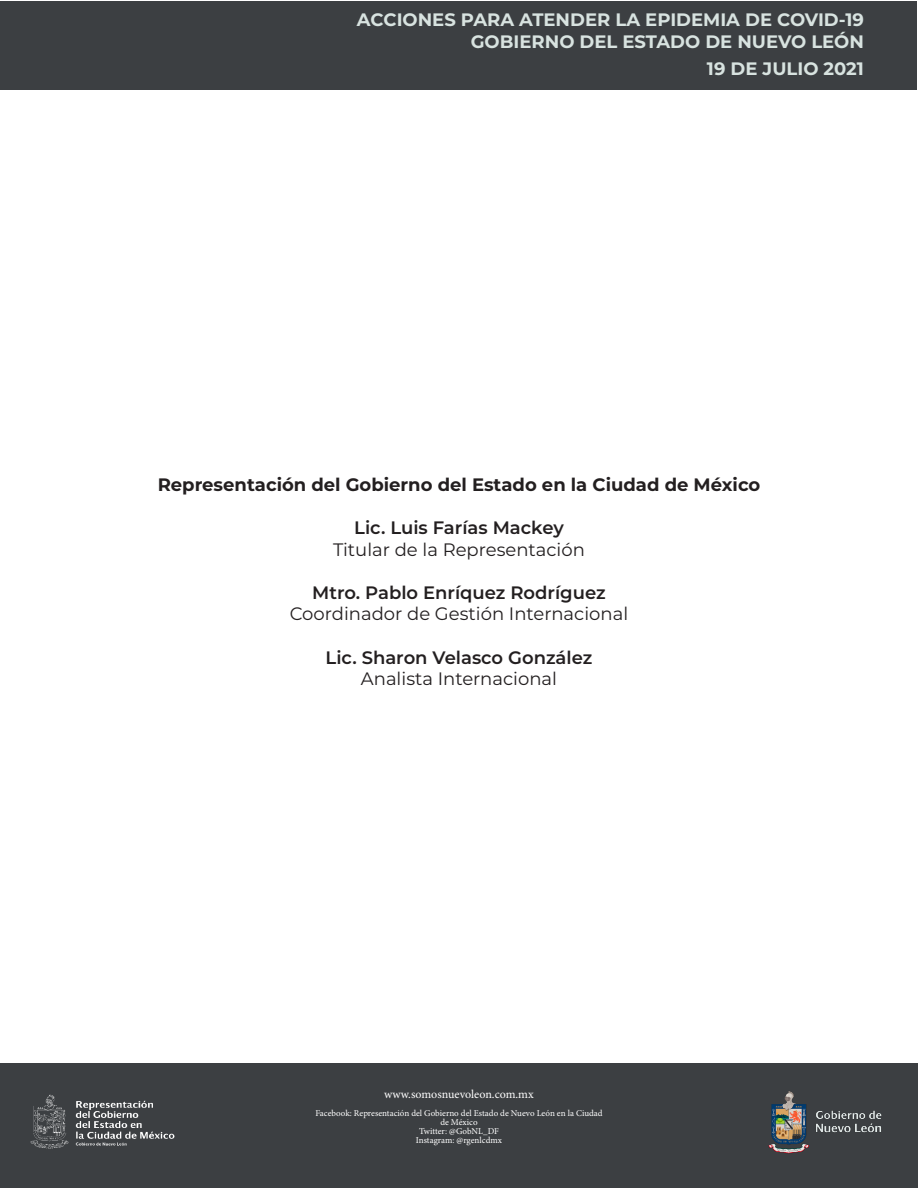
<style>
.page{position:relative;width:918px;height:1188px;background:#fff}
.page>*{position:absolute;margin:0;border:0;box-sizing:border-box;transform-origin:0 0}
.t1{font:700 18px/21.6px "Montserrat";color:#d8e3e0;text-align:right}
.t2{font:18px "Montserrat";color:#231f20}
.t3{font:600 18px "Montserrat";color:#231f20}
.t4{font:700 18px "Montserrat";color:#231f20}
.t5{font:12px "Minion Pro";color:#fff}
.t6{font:9px/9px "Minion Pro";color:#fff;text-align:center}
</style>
<div class="page">
<div style="left:0;top:1064px;width:918px;height:124px;background:#3c3f42"></div>
<img style="left:768px;top:1091px;width:114px;height:63px">
<div style="left:1px;top:1px;width:916px;height:88px;background:#3c3f42"></div>
<img style="left:30px;top:1094px;width:145px;height:55px">
<h1 class="t1" style="left:357px;top:8px;width:509px">ACCIONES PARA ATENDER LA EPIDEMIA DE COVID-19<br>GOBIERNO DEL ESTADO DE NUEVO LEÓN</h1>
<h1 class="t1" style="left:707px;top:57px;width:159px">19 DE JULIO 2021</h1>
<p class="t4" style="left:158px;top:471px;width:604px">Representación del Gobierno del Estado en la Ciudad de México</p>
<p class="t3" style="left:354px;top:515px;width:211px">Lic. Luis Farías Mackey</p>
<p class="t2" style="left:333px;top:537px;width:253px">Titular de la Representación</p>
<p class="t3" style="left:312px;top:580px;width:295px">Mtro. Pablo Enríquez Rodríguez</p>
<p class="t2" style="left:290px;top:602px;width:340px">Coordinador de Gestión Internacional</p>
<p class="t3" style="left:326px;top:644px;width:268px">Lic. Sharon Velasco González</p>
<p class="t2" style="left:361px;top:666px;width:198px">Analista Internacional</p>
<h2 class="t5" style="left:384px;top:1086px;width:151px">www.somosnuevoleon.com.mx</h2>
<p class="t6" style="left:315px;top:1109px;width:289px">Facebook: Representación del Gobierno del Estado de Nuevo León en la Ciudad de México<br>Twitter: @GobNL_DF<br>Instagram: @rgenlcdmx</p>
</div>
